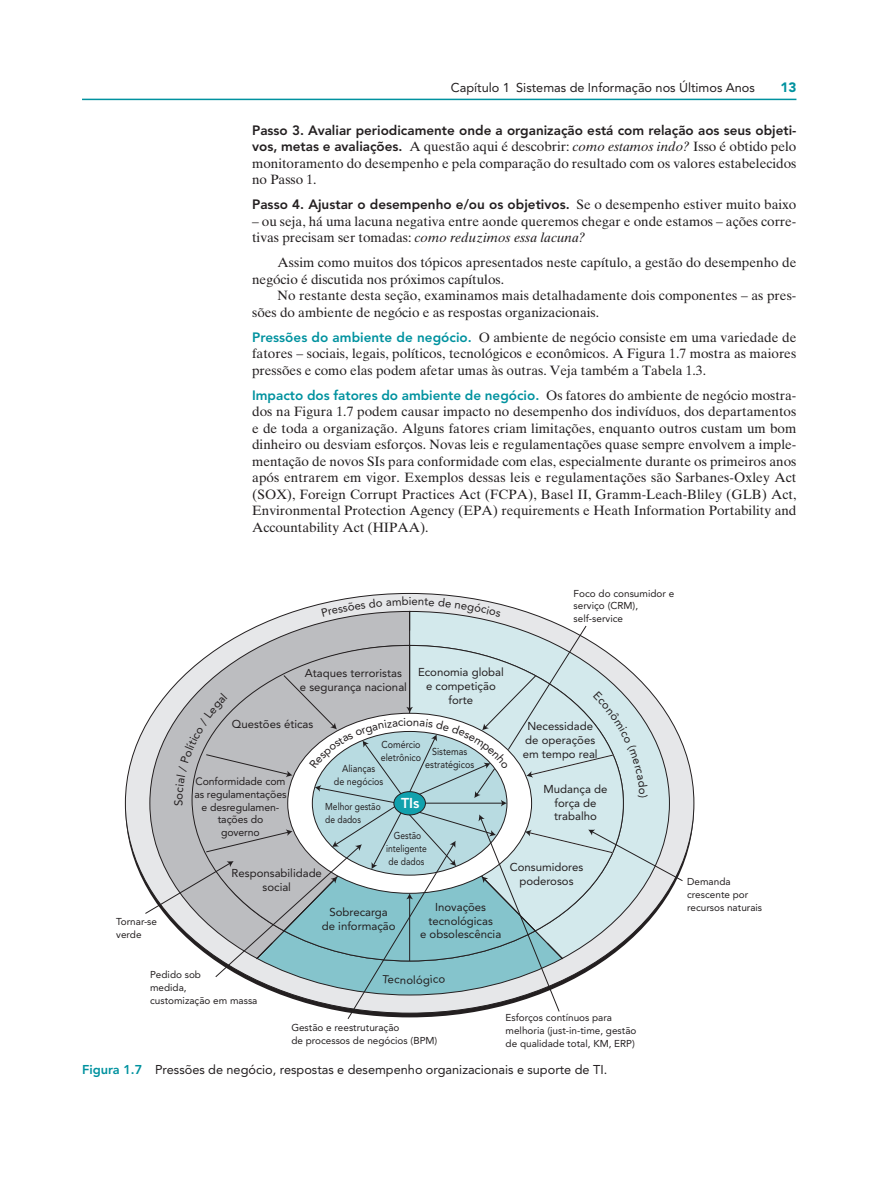
<style>
.page{position:relative;width:887px;height:1185px;background:#fff}
.page>*{position:absolute;margin:0;border:0;box-sizing:border-box;transform-origin:0 0}
.t1{font:800 14.25px "Avenir LT Std";color:#fff}
.t2{font:13.5px/16.5px "Times Ten Roman";color:#231f20;text-align:justify}
.t3{font:800 13.5px "Avenir LT Std";color:#231f20}
.t4{font:800 13.5px "Avenir LT Std";color:#00929f}
.t5{font:900 13.5px "Avenir LT Std";color:#00929f}
.t6{font:12.75px "Avenir LT Std";color:#231f20}
.t7{font:11.4px/13.6px "Avenir LT Std";color:#231f20;text-align:center}
.t8{font:10.65px/12.9px "Avenir LT Std";letter-spacing:-.01em;color:#231f20;text-align:center}
.t9{font:10.05px/12.8px "Avenir LT Std";color:#231f20}
.t10{font:10.05px/12.8px "Avenir LT Std";color:#231f20;text-align:center;scale:.9 1}
.t11{font:10.05px/12.8px "Avenir LT Std";color:#231f20;scale:.85 1}
.s1{font-family:"Avenir LT Std";font-weight:800}
.s2{font-family:"Times Ten";font-style:italic}
.s3{font-family:"Times Ten Roman";font-weight:400}
.s4{font-family:"Avenir LT Std";font-weight:800;color:#00929f}
.s5{font-family:"Times Ten Roman";font-weight:400;color:#231f20}
.s6{font-weight:800;color:#00929f}
</style>
<div class="page">
<hr style="left:82px;top:99px;width:714px;height:1px;background:#00929f">
<svg style="left:144px;top:596px;width:539px;height:423px"></svg>
<p class="t6" style="left:451px;top:82px;width:306px">Capítulo 1 Sistemas de Informação nos Últimos Anos</p>
<p class="t5" style="left:780px;top:82px;width:17px">13</p>
<p class="t3" style="left:252px;top:124px;width:546px">Passo 3. Avaliar periodicamente onde a organização está com relação aos seus objeti-</p>
<p class="t2" style="left:252px;top:140px;width:546px"><span class="s1">vos, metas e avaliações.</span> A questão aqui é descobrir: <span class="s2">como estamos indo?</span> Isso é obtido pelo monitoramento do desempenho e pela comparação do resultado com os valores estabelecidos no Passo 1.</p>
<p class="t3" style="left:252px;top:199px;width:546px">Passo 4. Ajustar o desempenho e/ou os objetivos. <span class="s3">Se o desempenho estiver muito baixo</span></p>
<p class="t2" style="left:252px;top:214px;width:546px">– ou seja, há uma lacuna negativa entre aonde queremos chegar e onde estamos – ações corre&shy;tivas precisam ser tomadas: <span class="s2">como reduzimos essa lacuna?</span></p>
<p class="t2" style="left:252px;top:256px;width:546px;text-indent:26px">Assim como muitos dos tópicos apresentados neste capítulo, a gestão do desempenho de negócio é discutida nos próximos capítulos.</p>
<p class="t2" style="left:252px;top:289px;width:546px;text-indent:26px">No restante desta seção, examinamos mais detalhadamente dois componentes – as pres&shy;sões do ambiente de negócio e as respostas organizacionais.</p>
<p class="t2" style="left:252px;top:330px;width:546px"><span class="s4">Pressões do ambiente de negócio.</span> O ambiente de negócio consiste em uma variedade de fatores – sociais, legais, políticos, tecnológicos e econômicos. A Figura 1.7 mostra as maiores pressões e como elas podem afetar umas às outras. Veja também a Tabela 1.3.</p>
<p class="t4" style="left:252px;top:389px;width:546px">Impacto dos fatores do ambiente de negócio. <span class="s5">Os fatores do ambiente de negócio mostra-</span></p>
<p class="t2" style="left:252px;top:405px;width:546px">dos na Figura 1.7 podem causar impacto no desempenho dos indivíduos, dos departamentos e de toda a organização. Alguns fatores criam limitações, enquanto outros custam um bom dinheiro ou desviam esforços. Novas leis e regulamentações quase sempre envolvem a imple&shy;mentação de novos SIs para conformidade com elas, especialmente durante os primeiros anos após entrarem em vigor. Exemplos dessas leis e regulamentações são Sarbanes-Oxley Act (SOX), Foreign Corrupt Practices Act (FCPA), Basel II, Gramm-Leach-Bliley (GLB) Act, Environmental Protection Agency (EPA) requirements e Heath Information Portability and Accountability Act (HIPAA).</p>
<p class="t7" style="left:409px;top:595px;width:4px">i</p>
<p class="t9" style="left:574px;top:587px;width:102px">Foco do consumidor e serviço (CRM), self-service</p>
<p class="t9" style="left:116px;top:916px;width:42px">Tornar-se verde</p>
<p class="t7" style="left:418px;top:666px;width:87px">Economia global e competição forte</p>
<p class="t7" style="left:300px;top:667px;width:109px">Ataques terroristas<br>e segurança nacional</p>
<p class="t7" style="left:232px;top:718px;width:83px">Questões éticas</p>
<p class="t7" style="left:523px;top:720px;width:76px">Necessidade de operações em tempo real</p>
<p class="t10" style="left:381px;top:738px;width:46px;text-align:left">Comércio eletrônico</p>
<p class="t10" style="left:425px;top:745px;width:56px">Sistemas estratégicos</p>
<p class="t10" style="left:334px;top:763px;width:56px">Alianças<br>de negócios</p>
<p class="t11" style="left:325px;top:801px;width:67px">Melhor gestão de dados</p>
<p class="t8" style="left:194px;top:775px;width:94px">Conformidade com as regulamentações e desregulamen&shy;tações do<br>governo</p>
<p class="t7" style="left:544px;top:783px;width:65px">Mudança de força de trabalho</p>
<p class="t1" style="left:401px;top:796px;width:20px">TIs</p>
<p class="t11" style="left:386px;top:830px;width:50px;text-align:center">Gestão inteligente de dados</p>
<p class="t7" style="left:510px;top:861px;width:75px">Consumidores poderosos</p>
<p class="t7" style="left:232px;top:867px;width:92px">Responsabilidade social</p>
<p class="t7" style="left:322px;top:906px;width:75px">Sobrecarga de informação</p>
<p class="t7" style="left:420px;top:901px;width:83px">Inovações tecnológicas<br>e obsolescência</p>
<p class="t9" style="left:150px;top:969px;width:109px">Pedido sob<br>medida,<br>customização em massa</p>
<p class="t7" style="left:406px;top:974px;width:8px">o</p>
<p class="t9" style="left:291px;top:1022px;width:148px">Gestão e reestruturação<br>de processos de negócios (BPM)</p>
<p class="t9" style="left:506px;top:1012px;width:132px">Esforços contínuos para melhoria (just-in-time, gestão de qualidade total, KM, ERP)</p>
<p class="t6" style="left:82px;top:1063px;width:527px"><span class="s6">Figura 1.7</span> Pressões de negócio, respostas e desempenho organizacionais e suporte de TI.</p>
<p class="t9" style="left:687px;top:876px;width:77px">Demanda crescente por recursos naturais</p>
</div>
